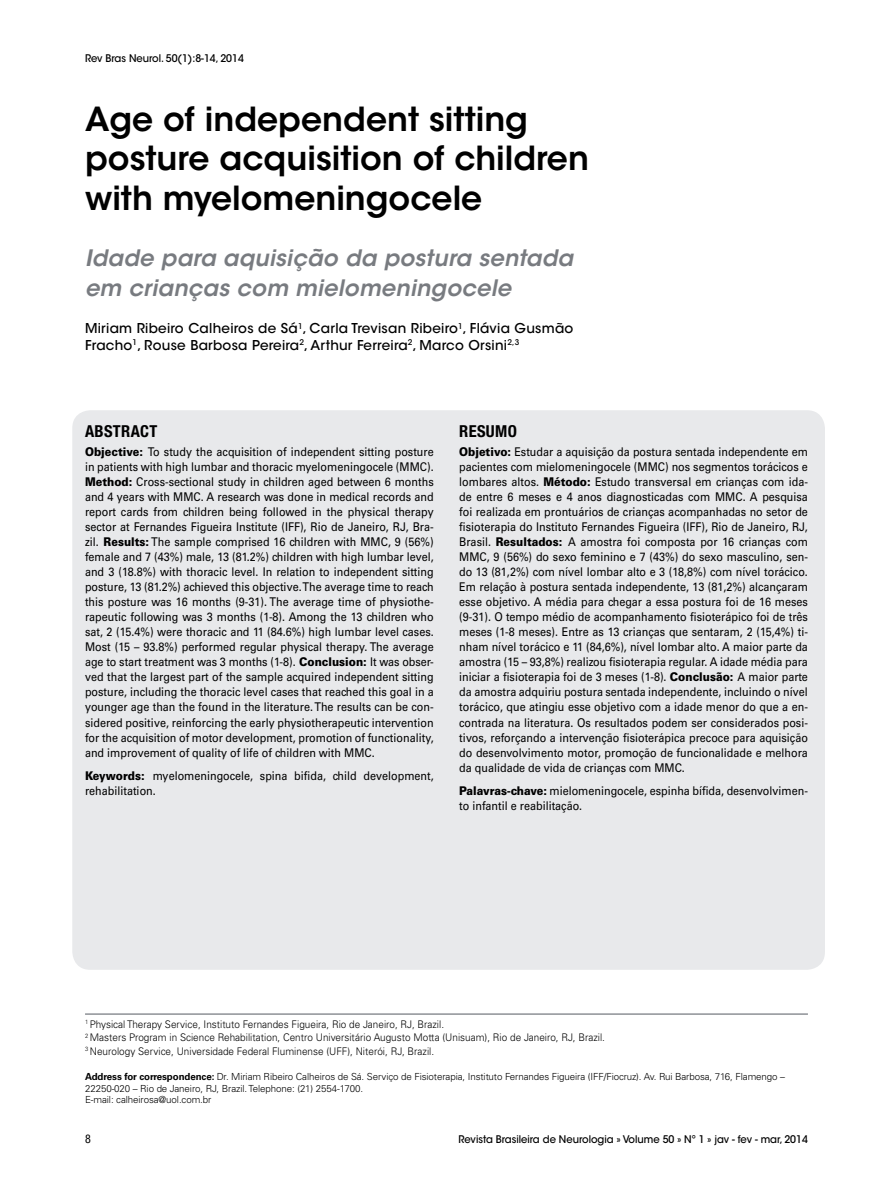
<style>
.page{position:relative;width:893px;height:1191px;background:#fff}
.page>*{position:absolute;margin:0;border:0;box-sizing:border-box;transform-origin:0 0}
.t1{font:600 33px/39.6px "ITC Avant Garde Std";color:#000}
.t2{font:italic 600 22.5px/30px "ITC Avant Garde Std";letter-spacing:.01em;color:#787b80}
.t3{font:700 condensed 16.5px "Helvetica Neue LT Std";letter-spacing:.02em;color:#000}
.t4{font:500 13.5px/16.5px "ITC Avant Garde Std";letter-spacing:.02em;color:#000}
.t5{font:12px/15px "Univers LT Std";color:#000;text-align:justify;scale:.9 1}
.t6{font:condensed 12px "Helvetica Neue LT Std";color:#000}
.t7{font:300 10.5px/13.5px "Univers LT Std";color:#000;scale:.95 1}
.t8{font:500 10.5px "ITC Avant Garde Std";color:#000;scale:.95 1}
.t9{font:300 9.75px/11.7px "Univers LT Std";letter-spacing:-.01em;color:#000}
.s1{font-weight:900}
.s2{font-weight:700}
</style>
<div class="page">
<div style="left:72px;top:410px;width:753px;height:559px;background:#e8e9eb;border-radius:18px"></div>
<hr style="left:85px;top:1013px;width:723px;height:1px;background:#8e9196">
<p class="t8" style="left:85px;top:52px;width:169px">Rev Bras Neurol. 50(1):8-14, 2014</p>
<h1 class="t1" style="left:85px;top:99px;width:505px">Age of independent sitting posture acquisition of children with myelomeningocele</h1>
<h2 class="t2" style="left:85px;top:242px;width:490px">Idade para aquisição da postura sentada em crianças com mielomeningocele</h2>
<p class="t4" style="left:85px;top:320px;width:490px">Miriam Ribeiro Calheiros de Sá<sup>1</sup>, Carla Trevisan Ribeiro<sup>1</sup>, Flávia Gusmão<br>Fracho<sup>1</sup>, Rouse Barbosa Pereira<sup>2</sup>, Arthur Ferreira<sup>2</sup>, Marco Orsini<sup>2,3</sup></p>
<h3 class="t3" style="left:85px;top:421px;width:74px">ABSTRACT</h3>
<p class="t5" style="left:85px;top:445px;width:389px"><span class="s1">Objective:</span> To study the acquisition of independent sitting posture in patients with high lumbar and thoracic myelomeningocele (MMC).<br><span class="s1">Method:</span> Cross-sectional study in children aged between 6 months and 4 years with MMC. A research was done in medical records and report cards from children being followed in the physical therapy sector at Fernandes Figueira Institute (IFF), Rio de Janeiro, RJ, Bra&shy;zil. <span class="s1">Results:</span> The sample comprised 16 children with MMC, 9 (56%) female and 7 (43%) male, 13 (81.2%) children with high lumbar level, and 3 (18.8%) with thoracic level. In relation to independent sitting posture, 13 (81.2%) achieved this objective. The average time to reach this posture was 16 months (9-31). The average time of physiothe&shy;rapeutic following was 3 months (1-8). Among the 13 children who sat, 2 (15.4%) were thoracic and 11 (84.6%) high lumbar level cases.<br>Most (15 – 93.8%) performed regular physical therapy. The average age to start treatment was 3 months (1-8). <span class="s1">Conclusion:</span> It was obser&shy;ved that the largest part of the sample acquired independent sitting posture, including the thoracic level cases that reached this goal in a younger age than the found in the literature. The results can be con&shy;sidered positive, reinforcing the early physiotherapeutic intervention for the acquisition of motor development, promotion of functionality, and improvement of quality of life of children with MMC.</p>
<p class="t5" style="left:85px;top:768px;width:389px"><span class="s1">Keywords:</span> myelomeningocele, spina bifida, child development, rehabilitation.</p>
<h3 class="t3" style="left:459px;top:421px;width:59px">RESUMO</h3>
<p class="t5" style="left:459px;top:445px;width:389px"><span class="s1">Objetivo:</span> Estudar a aquisição da postura sentada independente em pacientes com mielomeningocele (MMC) nos segmentos torácicos e lombares altos. <span class="s1">Método:</span> Estudo transversal em crianças com ida&shy;de entre 6 meses e 4 anos diagnosticadas com MMC. A pesquisa foi realizada em prontuários de crianças acompanhadas no setor de fisioterapia do Instituto Fernandes Figueira (IFF), Rio de Janeiro, RJ, Brasil. <span class="s1">Resultados:</span> A amostra foi composta por 16 crianças com MMC, 9 (56%) do sexo feminino e 7 (43%) do sexo masculino, sen&shy;do 13 (81,2%) com nível lombar alto e 3 (18,8%) com nível torácico.<br>Em relação à postura sentada independente, 13 (81,2%) alcançaram esse objetivo. A média para chegar a essa postura foi de 16 meses (9-31). O tempo médio de acompanhamento fisioterápico foi de três meses (1-8 meses). Entre as 13 crianças que sentaram, 2 (15,4%) ti&shy;nham nível torácico e 11 (84,6%), nível lombar alto. A maior parte da amostra (15 – 93,8%) realizou fisioterapia regular. A idade média para iniciar a fisioterapia foi de 3 meses (1-8). <span class="s1">Conclusão:</span> A maior parte da amostra adquiriu postura sentada independente, incluindo o nível torácico, que atingiu esse objetivo com a idade menor do que a en&shy;contrada na literatura. Os resultados podem ser considerados posi&shy;tivos, reforçando a intervenção fisioterápica precoce para aquisição do desenvolvimento motor, promoção de funcionalidade e melhora da qualidade de vida de crianças com MMC.</p>
<p class="t5" style="left:459px;top:783px;width:389px"><span class="s1">Palavras-chave:</span> mielomeningocele, espinha bífida, desenvolvimen&shy;to infantil e reabilitação.</p>
<p class="t7" style="left:85px;top:1017px;width:549px"><sup>1</sup> Physical Therapy Service, Instituto Fernandes Figueira, Rio de Janeiro, RJ, Brazil.<br><sup>2</sup> Masters Program in Science Rehabilitation, Centro Universitário Augusto Motta (Unisuam), Rio de Janeiro, RJ, Brazil.<br><sup>3</sup> Neurology Service, Universidade Federal Fluminense (UFF), Niterói, RJ, Brazil.</p>
<p class="t9" style="left:85px;top:1070px;width:701px"><span class="s2">Address for correspondence:</span> Dr. Miriam Ribeiro Calheiros de Sá. Serviço de Fisioterapia, Instituto Fernandes Figueira (IFF/Fiocruz). Av. Rui Barbosa, 716, Flamengo –<br>22250-020 – Rio de Janeiro, RJ, Brazil. Telephone: (21) 2554-1700.<br>E-mail: calheirosa@uol.com.br</p>
<p class="t6" style="left:85px;top:1131px;width:7px">8</p>
<p class="t8" style="left:458px;top:1133px;width:369px">Revista Brasileira de Neurologia » Volume 50 » Nº 1 » jav - fev - mar, 2014</p>
</div>
